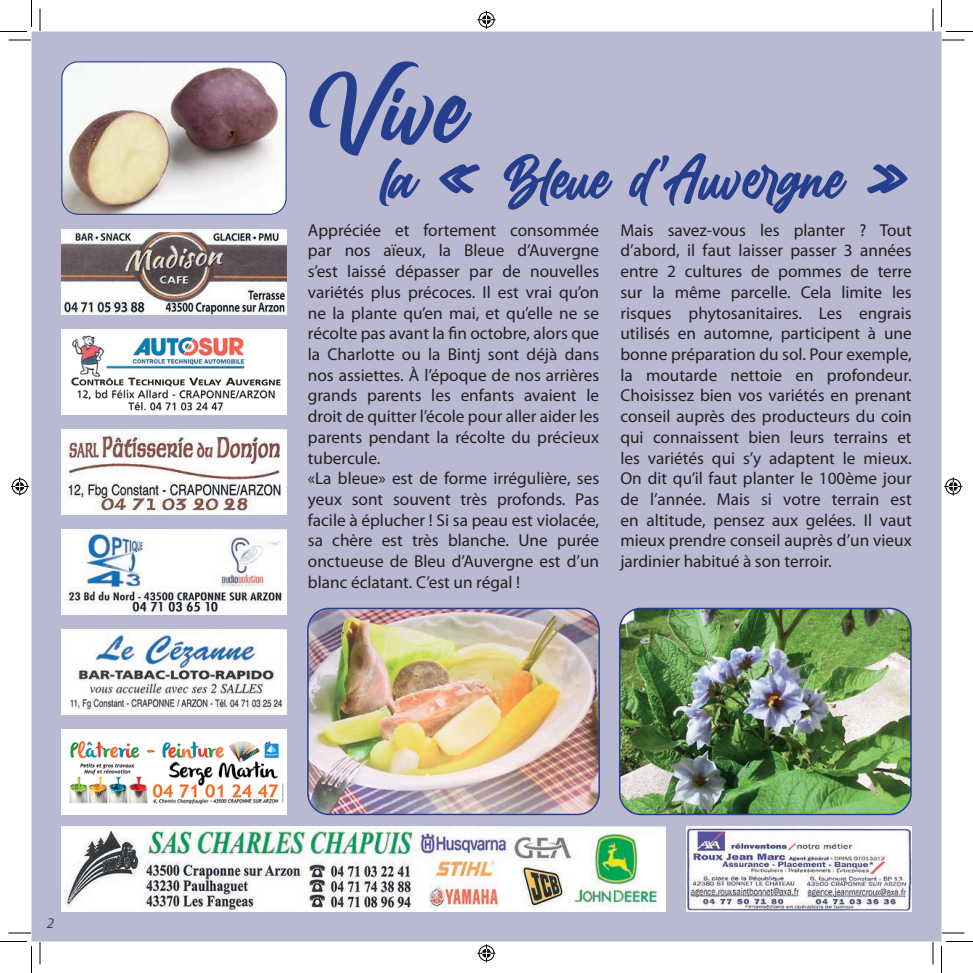
<style>
.page{position:relative;width:973px;height:973px;background:#fff}
.page>*{position:absolute;margin:0;border:0;box-sizing:border-box;transform-origin:0 0}
.t1{font:106.5px "Billion Dreams";color:#253f8e}
.t2{font:63.15px "Billion Dreams";color:#253f8e}
.t3{font:17.25px/20.7px "Myriad Pro";color:#231f20}
.t4{font:italic 15px "Myriad Pro";color:#231f20}
</style>
<div class="page">
<div style="left:32px;top:32px;width:909px;height:909px;background:#bab9d2"></div>
<div style="left:47px;top:918px;width:7px;height:10px;background:#bab9d2"></div>
<img style="left:61px;top:230px;width:226px;height:85px">
<img style="left:61px;top:330px;width:226px;height:85px">
<img style="left:61px;top:430px;width:226px;height:85px">
<img style="left:61px;top:530px;width:226px;height:85px">
<img style="left:61px;top:630px;width:226px;height:84px">
<img style="left:61px;top:729px;width:226px;height:85px">
<img style="left:686px;top:827px;width:226px;height:85px">
<img style="left:61px;top:827px;width:604px;height:85px">
<svg style="left:61px;top:61px;width:226px;height:154px"></svg>
<img style="left:307px;top:608px;width:293px;height:207px">
<img style="left:619px;top:608px;width:293px;height:207px">
<svg style="left:9px;top:40px;width:22px;height:1px"></svg>
<svg style="left:942px;top:40px;width:22px;height:1px"></svg>
<svg style="left:9px;top:933px;width:22px;height:1px"></svg>
<svg style="left:942px;top:933px;width:22px;height:1px"></svg>
<svg style="left:40px;top:9px;width:1px;height:22px"></svg>
<svg style="left:40px;top:942px;width:1px;height:22px"></svg>
<svg style="left:933px;top:9px;width:1px;height:22px"></svg>
<svg style="left:933px;top:942px;width:1px;height:22px"></svg>
<svg style="left:0;top:0;width:32px;height:32px"></svg>
<svg style="left:0;top:941px;width:32px;height:32px"></svg>
<svg style="left:941px;top:0;width:32px;height:32px"></svg>
<svg style="left:941px;top:941px;width:32px;height:32px"></svg>
<svg style="left:477px;top:11px;width:18px;height:18px"></svg>
<svg style="left:477px;top:944px;width:18px;height:18px"></svg>
<svg style="left:11px;top:477px;width:18px;height:18px"></svg>
<svg style="left:944px;top:477px;width:18px;height:18px"></svg>
<svg style="left:449px;top:327px;width:7px;height:12px"></svg>
<p class="t4" style="left:47px;top:914px;width:9px">2</p>
<h1 class="t1" style="left:308px;top:32px;width:161px">Vive</h1>
<h2 class="t2" style="left:382px;top:133px;width:527px">la « Bleue d’Auvergne »</h2>
<p class="t3" style="left:308px;top:219px;width:293px">Appréciée et fortement consommée par nos aïeux, la Bleue d’Auvergne s’est laissé dépasser par de nouvelles variétés plus précoces. Il est vrai qu’on ne la plante qu’en mai, et qu’elle ne se récolte pas avant la n octobre, alors que la Charlotte ou la Bintj sont déjà dans nos assiettes. À l’époque de nos arrières grands parents les enfants avaient le droit de quitter l’école pour aller aider les parents pendant la récolte du précieux tubercule.<br>«La bleue» est de forme irrégulière, ses yeux sont souvent très profonds. Pas facile à éplucher ! Si sa peau est violacée, sa chère est très blanche. Une purée onctueuse de Bleu d’Auvergne est d’un blanc éclatant. C’est un régal !</p>
<p class="t3" style="left:620px;top:219px;width:293px;text-align:justify">Mais savez-vous les planter ? Tout d’abord, il faut laisser passer 3 années entre 2 cultures de pommes de terre sur la même parcelle. Cela limite les risques phytosanitaires. Les engrais utilisés en automne, participent à une bonne préparation du sol. Pour exemple, la moutarde nettoie en profondeur.<br>Choisissez bien vos variétés en prenant conseil auprès des producteurs du coin qui connaissent bien leurs terrains et les variétés qui s’y adaptent le mieux.<br>On dit qu’il faut planter le 100ème jour de l’année. Mais si votre terrain est en altitude, pensez aux gelées. Il vaut mieux prendre conseil auprès d’un vieux jardinier habitué à son terroir.</p>
</div>
